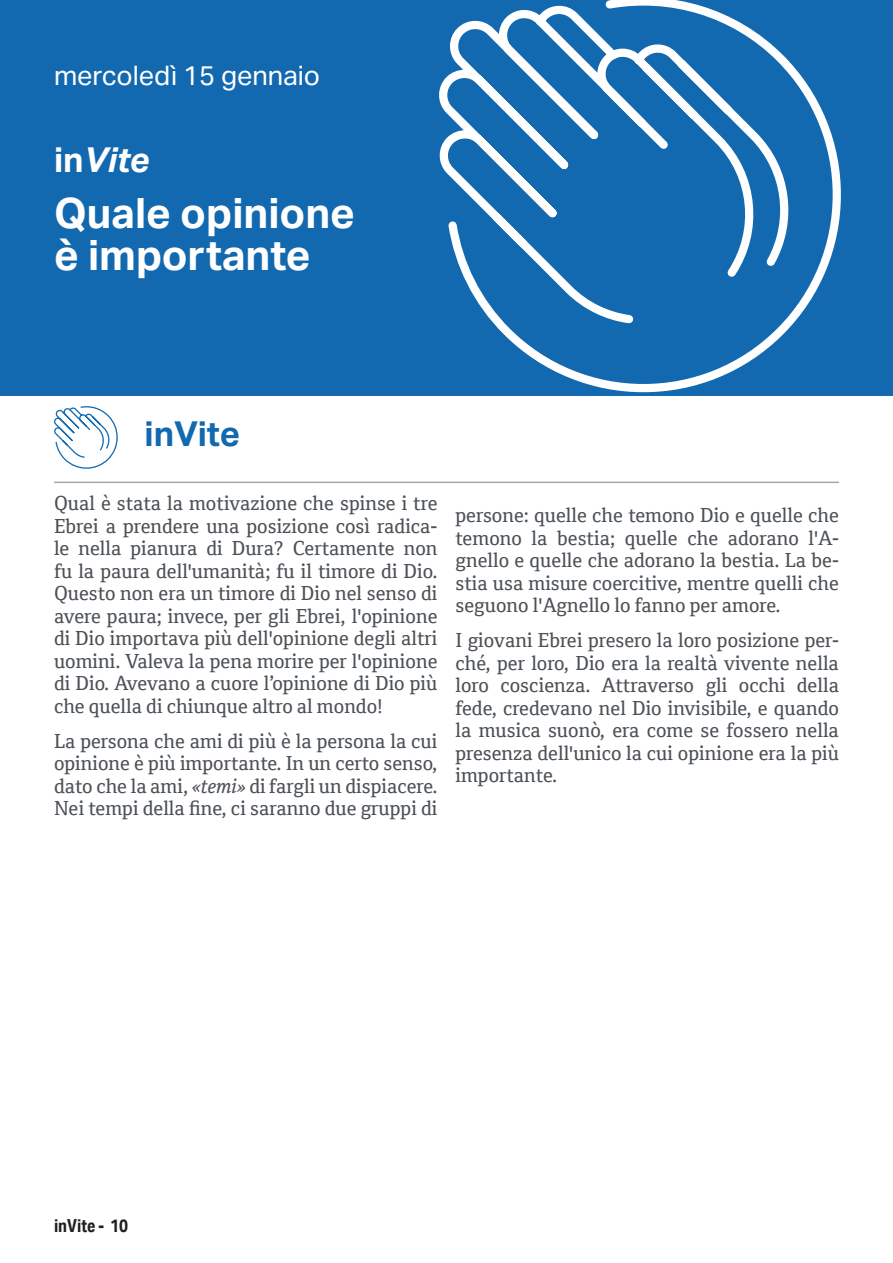
<style>
.page{position:relative;width:893px;height:1263px;background:#fff}
.page>*{position:absolute;margin:0;border:0;box-sizing:border-box;transform-origin:0 0}
.tit-giorno-02{font:700 42px/42px "Aktiv Grotesk";color:#fff}
.tit-sezione{font:700 34.5px "Aktiv Grotesk";color:#1369af}
.t1{font:italic 700 34.5px "Aktiv Grotesk";color:#fff}
.t2{font:27px "Aktiv Grotesk";color:#fff}
.t3{font:19.5px/22.5px "Cordale";color:#4b5157;text-align:justify}
.t4{font:700 18px "Aktiv Grotesk Cd";color:#231f20}
.s1{font-style:normal}
.s2{font-family:"Cordale W01";font-style:italic}
</style>
<div class="page">
<div style="left:0;top:0;width:893px;height:395px;background:#1369af"></div>
<svg style="left:439px;top:0;width:402px;height:392px"></svg>
<hr style="left:54px;top:482px;width:785px;height:1px;background:#4b5157">
<svg style="left:54px;top:406px;width:64px;height:63px"></svg>
<p class="t2" style="left:54px;top:59px;width:268px">mercoledì 15 gennaio</p>
<p class="t1" style="left:54px;top:138px;width:97px"><span class="s1">in</span>Vite</p>
<p class="tit-giorno-02" style="left:54px;top:192px;width:303px">Quale opinione è importante</p>
<p class="tit-sezione" style="left:144px;top:414px;width:97px">inVite</p>
<p class="t3" style="left:54px;top:492px;width:385px">Qual è stata la motivazione che spinse i tre Ebrei a prendere una posizione così radica&shy;le nella pianura di Dura? Certamente non fu la paura dell'umanità; fu il timore di Dio.<br>Questo non era un timore di Dio nel senso di avere paura; invece, per gli Ebrei, l'opinione di Dio importava più dell'opinione degli altri uomini. Valeva la pena morire per l'opinione di Dio. Avevano a cuore l’opinione di Dio più che quella di chiunque altro al mondo!</p>
<p class="t3" style="left:54px;top:730px;width:385px">La persona che ami di più è la persona la cui opinione è più importante. In un certo senso, dato che la ami, <span class="s2">«temi»</span> di fargli un dispiacere.<br>Nei tempi della fine, ci saranno due gruppi di</p>
<p class="t3" style="left:455px;top:504px;width:385px">persone: quelle che temono Dio e quelle che temono la bestia; quelle che adorano l'A&shy;gnello e quelle che adorano la bestia. La be&shy;stia usa misure coercitive, mentre quelli che seguono l'Agnello lo fanno per amore.</p>
<p class="t3" style="left:455px;top:629px;width:385px">I giovani Ebrei presero la loro posizione per&shy;ché, per loro, Dio era la realtà vivente nella loro coscienza. Attraverso gli occhi della fede, credevano nel Dio invisibile, e quando la musica suonò, era come se fossero nella presenza dell'unico la cui opinione era la più importante.</p>
<p class="t4" style="left:54px;top:1215px;width:76px">inVite - 10</p>
</div>
